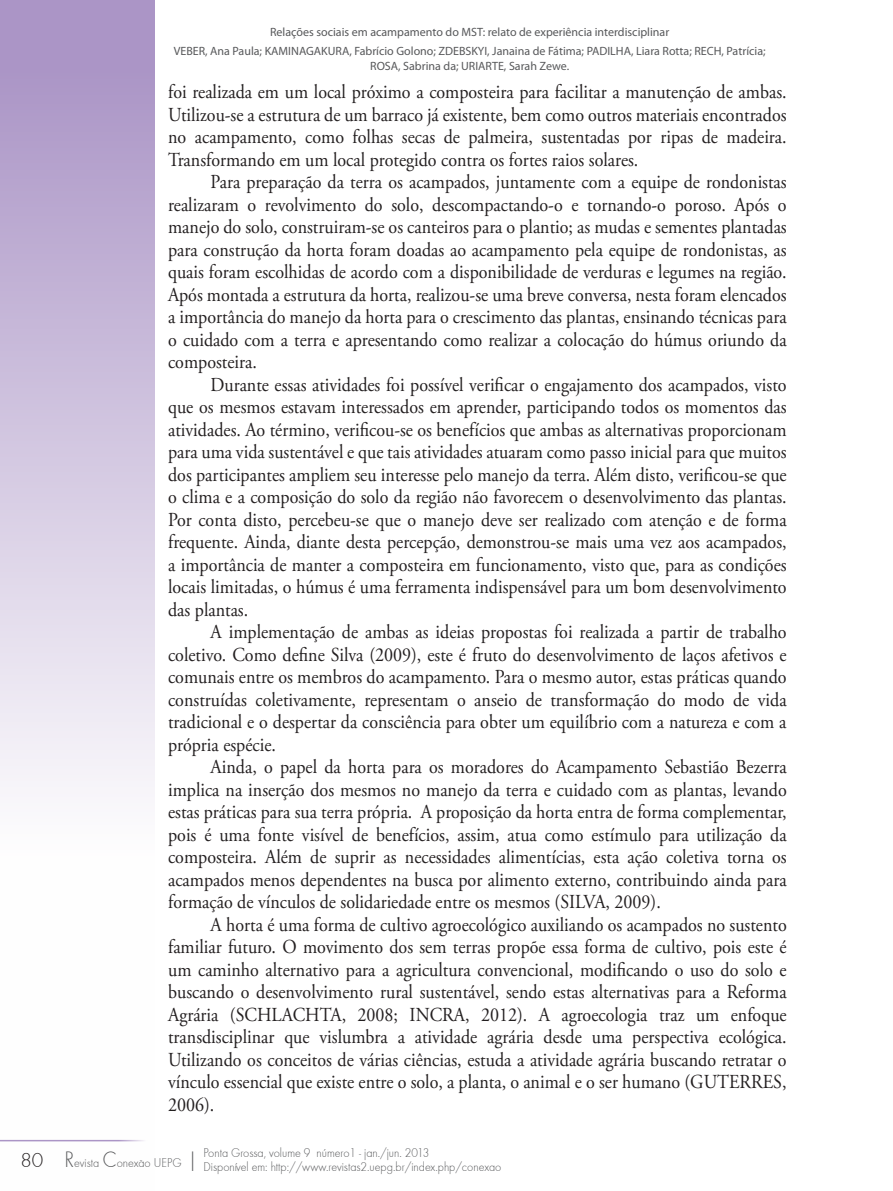
<style>
.page{position:relative;width:893px;height:1191px;background:#fff}
.page>*{position:absolute;margin:0;border:0;box-sizing:border-box;transform-origin:0 0}
.Artigo_-_texto{font:19.8px/22.5px "Adobe Garamond Pro";color:#231f20;text-align:justify;scale:.91 1}
.t1{font:13.2px/14.4px "Futura TEE Ligh";color:#57585a;scale:.91 1}
.t2{font:12px/18.6px "Myriad Pro";color:#57585a;text-align:center}
.s1{font-size:23.1px}
.s2{font-size:21px;color:#231f20}
</style>
<div class="page">
<svg style="left:0;top:0;width:155px;height:1142px"></svg>
<hr style="left:0;top:1139px;width:149px;height:2px;background:#ab95c6">
<p class="t2" style="left:174px;top:23px;width:593px">Relações sociais em acampamento do MST: relato de experiência interdisciplinar<br>VEBER, Ana Paula; KAMINAGAKURA, Fabrício Golono; ZDEBSKYI, Janaina de Fátima; PADILHA, Liara Rotta; RECH, Patrícia;</p>
<p class="t2" style="left:370px;top:56px;width:200px">ROSA, Sabrina da; URIARTE, Sarah Zewe.</p>
<p class="Artigo_-_texto" style="left:168px;top:81px;width:681px">foi realizada em um local próximo a composteira para facilitar a manutenção de ambas.<br>Utilizou-se a estrutura de um barraco já existente, bem como outros materiais encontrados no acampamento, como folhas secas de palmeira, sustentadas por ripas de madeira.<br>Transformando em um local protegido contra os fortes raios solares.</p>
<p class="Artigo_-_texto" style="left:168px;top:171px;width:681px;text-indent:43px">Para preparação da terra os acampados, juntamente com a equipe de rondonistas realizaram o revolvimento do solo, descompactando-o e tornando-o poroso. Após o manejo do solo, construiram-se os canteiros para o plantio; as mudas e sementes plantadas para construção da horta foram doadas ao acampamento pela equipe de rondonistas, as quais foram escolhidas de acordo com a disponibilidade de verduras e legumes na região.<br>Após montada a estrutura da horta, realizou-se uma breve conversa, nesta foram elencados a importância do manejo da horta para o crescimento das plantas, ensinando técnicas para o cuidado com a terra e apresentando como realizar a colocação do húmus oriundo da composteira.</p>
<p class="Artigo_-_texto" style="left:168px;top:374px;width:681px;text-indent:43px">Durante essas atividades foi possível verificar o engajamento dos acampados, visto que os mesmos estavam interessados em aprender, participando todos os momentos das atividades. Ao término, verificou-se os benefícios que ambas as alternativas proporcionam para uma vida sustentável e que tais atividades atuaram como passo inicial para que muitos dos participantes ampliem seu interesse pelo manejo da terra. Além disto, verificou-se que o clima e a composição do solo da região não favorecem o desenvolvimento das plantas.<br>Por conta disto, percebeu-se que o manejo deve ser realizado com atenção e de forma frequente. Ainda, diante desta percepção, demonstrou-se mais uma vez aos acampados, a importância de manter a composteira em funcionamento, visto que, para as condições locais limitadas, o húmus é uma ferramenta indispensável para um bom desenvolvimento das plantas.</p>
<p class="Artigo_-_texto" style="left:168px;top:621px;width:681px;text-indent:43px">A implementação de ambas as ideias propostas foi realizada a partir de trabalho coletivo. Como define Silva (2009), este é fruto do desenvolvimento de laços afetivos e comunais entre os membros do acampamento. Para o mesmo autor, estas práticas quando construídas coletivamente, representam o anseio de transformação do modo de vida tradicional e o despertar da consciência para obter um equilíbrio com a natureza e com a própria espécie.</p>
<p class="Artigo_-_texto" style="left:168px;top:756px;width:681px;text-indent:43px">Ainda, o papel da horta para os moradores do Acampamento Sebastião Bezerra implica na inserção dos mesmos no manejo da terra e cuidado com as plantas, levando estas práticas para sua terra própria. A proposição da horta entra de forma complementar, pois é uma fonte visível de benefícios, assim, atua como estímulo para utilização da composteira. Além de suprir as necessidades alimentícias, esta ação coletiva torna os acampados menos dependentes na busca por alimento externo, contribuindo ainda para formação de vínculos de solidariedade entre os mesmos (SILVA, 2009).</p>
<p class="Artigo_-_texto" style="left:168px;top:914px;width:681px;text-indent:43px">A horta é uma forma de cultivo agroecológico auxiliando os acampados no sustento familiar futuro. O movimento dos sem terras propõe essa forma de cultivo, pois este é um caminho alternativo para a agricultura convencional, modificando o uso do solo e buscando o desenvolvimento rural sustentável, sendo estas alternativas para a Reforma Agrária (SCHLACHTA, 2008; INCRA, 2012). A agroecologia traz um enfoque transdisciplinar que vislumbra a atividade agrária desde uma perspectiva ecológica.<br>Utilizando os conceitos de várias ciências, estuda a atividade agrária buscando retratar o vínculo essencial que existe entre o solo, a planta, o animal e o ser humano (GUTERRES, 2006).</p>
<p class="t1" style="left:203px;top:1145px;width:329px;text-indent:-63px">- <span class="s1">|</span> Ponta Grossa, volume 9 número1 - jan./jun. 2013<br>Disponível em: http://www.revistas2.uepg.br/index.php/conexao</p>
<p class="t1" style="left:21px;top:1155px;width:179px"><span class="s2">80</span> <span class="s1">R</span>evista <span class="s1">C</span>onexao UEPG</p>
</div>
